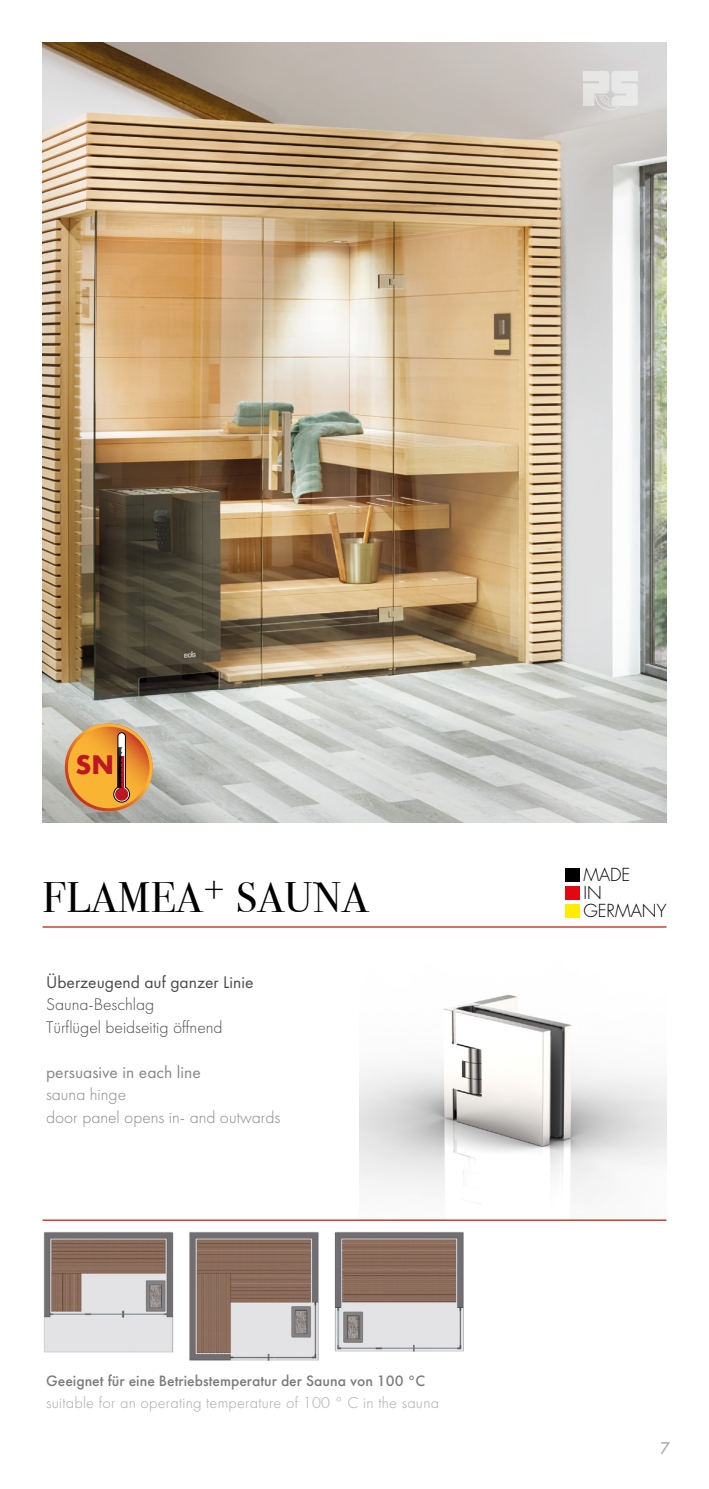
<style>
.page{position:relative;width:709px;height:1489px;background:#fff}
.page>*{position:absolute;margin:0;border:0;box-sizing:border-box;transform-origin:0 0}
.t1{font:42.5px "Bodoni Svty Two ITCTT";letter-spacing:.02em;color:#000}
.t2{font:700 24.75px "Futura";color:#be1622}
.t3{font:300 17.5px/22.5px "Futura PT";color:#4a4a49}
.t4{font:300 17.5px/22.5px "Futura PT";color:#878787}
.t5{font:17.5px "Futura PT";color:#4a4a49}
.t6{font:17.5px "Futura PT";color:#878787}
.t7{font:300 17.5px/18px "Futura";color:#000}
.t8{font:17.5px "Futura PT";color:#9d9d9c}
.t9{font:300 16.25px "Futura PT";letter-spacing:.015em;color:#a8a8a7}
.t10{font:500 15.75px "Futura PT";color:#7c7b7b}
</style>
<div class="page">
<img style="left:43px;top:43px;width:623px;height:779px">
<img style="left:359px;top:927px;width:307px;height:269px">
<svg style="left:583px;top:71px;width:55px;height:39px;background:#e1e0e0"></svg>
<hr style="left:43px;top:1219px;width:623px;height:1px;background:#b8200b">
<hr style="left:43px;top:926px;width:623px;height:1px;background:#b8200b">
<div style="left:565px;top:868px;width:15px;height:13px;background:#000"></div>
<div style="left:565px;top:886px;width:15px;height:13px;background:#e30613"></div>
<div style="left:565px;top:904px;width:15px;height:13px;background:#ffed00"></div>
<img style="left:43px;top:1232px;width:131px;height:121px">
<img style="left:189px;top:1232px;width:130px;height:129px">
<img style="left:334px;top:1232px;width:129px;height:120px">
<svg style="left:65px;top:723px;width:88px;height:88px;background:#da9c50"></svg>
<h2 class="t2" style="left:76px;top:747px;width:40px">SN</h2>
<h1 class="t1" style="left:43px;top:862px;width:327px">FLAMEA+ SAUNA</h1>
<p class="t5" style="left:46px;top:971px;width:209px">Überzeugend auf ganzer Linie</p>
<p class="t3" style="left:46px;top:993px;width:178px">Sauna-Beschlag<br>Türflügel beidseitig öffnend</p>
<p class="t6" style="left:46px;top:1061px;width:156px">persuasive in each line</p>
<p class="t4" style="left:46px;top:1083px;width:236px">sauna hinge<br>door panel opens in- and outwards</p>
<p class="t10" style="left:46px;top:1370px;width:380px">Geeignet für eine Betriebstemperatur der Sauna von 100 °C</p>
<p class="t9" style="left:46px;top:1393px;width:394px">suitable for an operating temperature of 100 ° C in the sauna</p>
<p class="t7" style="left:583px;top:866px;width:85px">MADE<br>IN<br>GERMANY</p>
<p class="t8" style="left:660px;top:1437px;width:11px">7</p>
</div>
